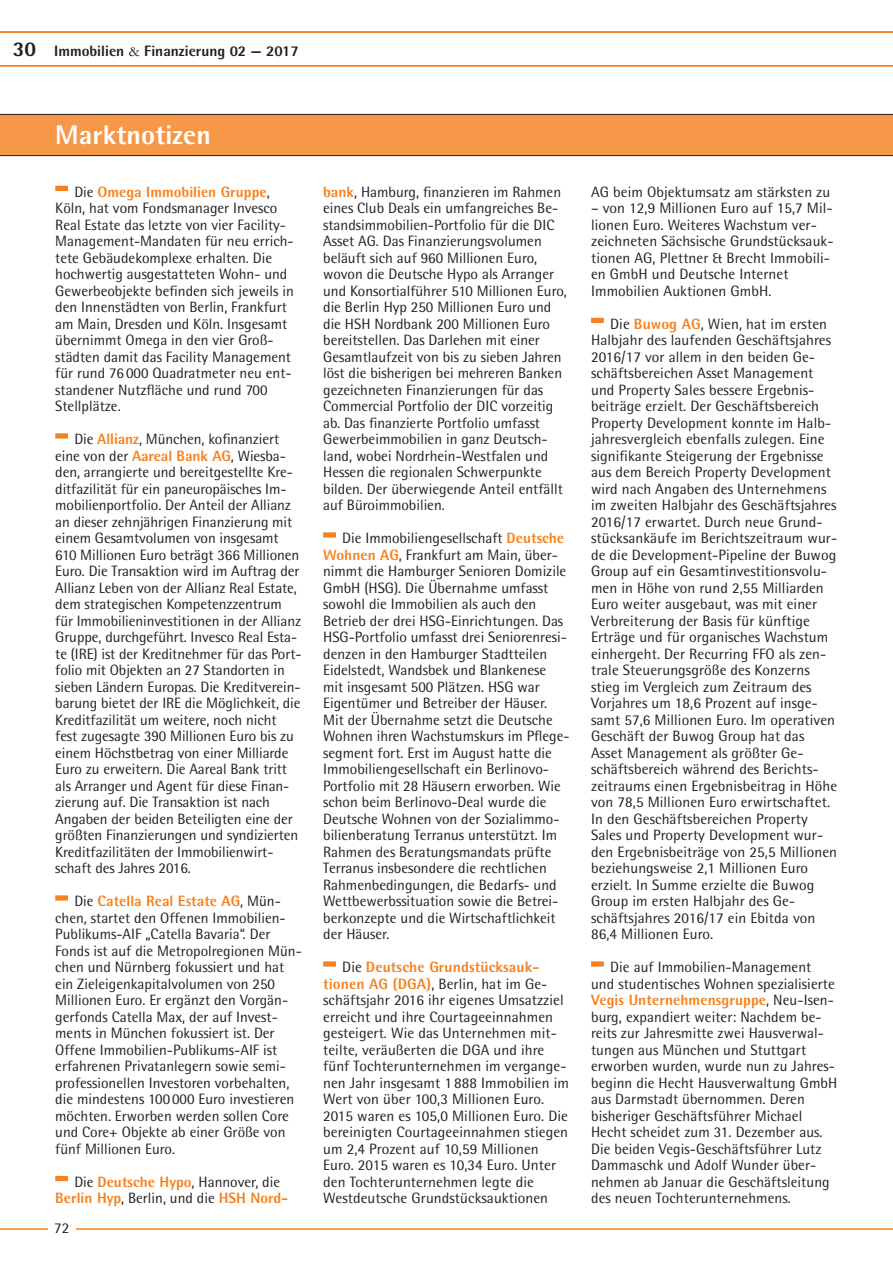
<style>
.page{position:relative;width:893px;height:1263px;background:#fff}
.page>*{position:absolute;margin:0;border:0;box-sizing:border-box;transform-origin:0 0}
.t1{font:800 27px "Rotis Semi Sans";letter-spacing:.005em;color:#fff}
.t2{font:15px/16.5px "Rotis Semi Sans";color:#231f20}
.t3{font:800 15px "Rotis Semi Sans";color:#231f20}
.s1{font-size:21px}
.s2{font-family:"Garamond";font-weight:400}
.s3{font-weight:800;color:#f58220}
</style>
<div class="page">
<hr style="left:0;top:1228px;width:893px;height:2px;background:#f58220">
<div style="left:49px;top:1214px;width:24px;height:31px;background:#fff"></div>
<div style="left:50px;top:1215px;width:26px;height:31px;background:#fff"></div>
<div style="left:55px;top:186px;width:13px;height:5px;background:#f58220"></div>
<div style="left:55px;top:433px;width:13px;height:6px;background:#f58220"></div>
<div style="left:55px;top:895px;width:13px;height:6px;background:#f58220"></div>
<div style="left:55px;top:1176px;width:13px;height:5px;background:#f58220"></div>
<div style="left:323px;top:532px;width:13px;height:6px;background:#f58220"></div>
<div style="left:323px;top:961px;width:13px;height:6px;background:#f58220"></div>
<div style="left:0;top:114px;width:893px;height:42px;background:#f79848"></div>
<svg style="left:0;top:31px;width:893px;height:36px"></svg>
<div style="left:591px;top:318px;width:13px;height:5px;background:#f58220"></div>
<div style="left:591px;top:961px;width:13px;height:6px;background:#f58220"></div>
<p class="t3" style="left:13px;top:41px;width:288px"><span class="s1">30</span> Immobilien <span class="s2">&amp;</span> Finanzierung 02 — 2017</p>
<h1 class="t1" style="left:55px;top:117px;width:157px">Marktnotizen</h1>
<p class="t2" style="left:55px;top:183px;width:240px;text-indent:19px">Die <span class="s3">Omega Immobilien Gruppe</span>, Köln, hat vom Fondsmanager Invesco Real Estate das letzte von vier Facility-Management-Mandaten für neu errich&shy;tete Gebäudekomplexe erhalten. Die hochwertig ausgestatteten Wohn- und Gewerbeobjekte befinden sich jeweils in den Innenstädten von Berlin, Frankfurt am Main, Dresden und Köln. Insgesamt übernimmt Omega in den vier Groß&shy;städten damit das Facility Management für rund 76000 Quadratmeter neu ent&shy;standener Nutzfläche und rund 700<br>Stellplätze.</p>
<p class="t2" style="left:55px;top:431px;width:248px;text-indent:19px">Die <span class="s3">Allianz</span>, München, kofinanziert eine von der <span class="s3">Aareal Bank AG</span>, Wiesba&shy;den, arrangierte und bereitgestellte Kre&shy;ditfazilität für ein paneuropäisches Im&shy;mobilienportfolio. Der Anteil der Allianz an dieser zehnjährigen Finanzierung mit einem Gesamtvolumen von insgesamt 610 Millionen Euro beträgt 366 Millionen Euro. Die Transaktion wird im Auftrag der Allianz Leben von der Allianz Real Estate, dem strategischen Kompetenzzentrum für Immobilieninvestitionen in der Allianz Gruppe, durchgeführt. Invesco Real Esta&shy;te (IRE) ist der Kreditnehmer für das Port&shy;folio mit Objekten an 27 Standorten in sieben Ländern Europas. Die Kreditverein&shy;barung bietet der IRE die Möglichkeit, die Kreditfazilität um weitere, noch nicht fest zugesagte 390 Millionen Euro bis zu einem Höchstbetrag von einer Milliarde Euro zu erweitern. Die Aareal Bank tritt als Arranger und Agent für diese Finan&shy;zierung auf. Die Transaktion ist nach Angaben der beiden Beteiligten eine der größten Finanzierungen und syndizierten Kreditfazilitäten der Immobilienwirt&shy;schaft des Jahres 2016.</p>
<p class="t2" style="left:55px;top:893px;width:248px;text-indent:19px">Die <span class="s3">Catella Real Estate AG</span>, Mün&shy;chen, startet den Offenen Immobilien-Publikums-AIF „Catella Bavaria“. Der Fonds ist auf die Metropolregionen Mün&shy;chen und Nürnberg fokussiert und hat ein Zieleigenkapitalvolumen von 250<br>Millionen Euro. Er ergänzt den Vorgän&shy;gerfonds Catella Max, der auf Invest&shy;ments in München fokussiert ist. Der Offene Immobilien-Publikums-AIF ist erfahrenen Privatanlegern sowie semi&shy;professionellen Investoren vorbehalten, die mindestens 100000 Euro investieren möchten. Erworben werden sollen Core und Core+ Objekte ab einer Größe von fünf Millionen Euro.</p>
<p class="t2" style="left:55px;top:1173px;width:234px;text-indent:19px">Die <span class="s3">Deutsche Hypo</span>, Hannover, die<br><span class="s3">Berlin Hyp</span>, Berlin, und die <span class="s3">HSH Nord-</span></p>
<p class="t2" style="left:54px;top:1219px;width:17px">72</p>
<p class="t2" style="left:54px;top:1219px;width:15px">xx</p>
<p class="t2" style="left:323px;top:183px;width:245px"><span class="s3">bank</span>, Hamburg, finanzieren im Rahmen eines Club Deals ein umfangreiches Be&shy;standsimmobilien-Portfolio für die DIC Asset AG. Das Finanzierungsvolumen beläuft sich auf 960 Millionen Euro, wovon die Deutsche Hypo als Arranger und Konsortialführer 510 Millionen Euro, die Berlin Hyp 250 Millionen Euro und die HSH Nordbank 200 Millionen Euro bereitstellen. Das Darlehen mit einer Gesamtlaufzeit von bis zu sieben Jahren löst die bisherigen bei mehreren Banken gezeichneten Finanzierungen für das Commercial Portfolio der DIC vorzeitig ab. Das finanzierte Portfolio umfasst Gewerbeimmobilien in ganz Deutsch&shy;land, wobei Nordrhein-Westfalen und Hessen die regionalen Schwerpunkte bilden. Der überwiegende Anteil entfällt auf Büroimmobilien.</p>
<p class="t2" style="left:323px;top:530px;width:248px;text-indent:19px">Die Immobiliengesellschaft <span class="s3">Deutsche Wohnen AG</span>, Frankfurt am Main, über&shy;nimmt die Hamburger Senioren Domizile GmbH (HSG). Die Übernahme umfasst sowohl die Immobilien als auch den Betrieb der drei HSG-Einrichtungen. Das HSG-Portfolio umfasst drei Seniorenresi&shy;denzen in den Hamburger Stadtteilen Eidelstedt, Wandsbek und Blankenese mit insgesamt 500 Plätzen. HSG war Eigentümer und Betreiber der Häuser.<br>Mit der Übernahme setzt die Deutsche Wohnen ihren Wachstumskurs im Pflege&shy;segment fort. Erst im August hatte die Immobiliengesellschaft ein Berlinovo-Portfolio mit 28 Häusern erworben. Wie schon beim Berlinovo-Deal wurde die Deutsche Wohnen von der Sozialimmo&shy;bilienberatung Terranus unterstützt. Im Rahmen des Beratungsmandats prüfte Terranus insbesondere die rechtlichen Rahmenbedingungen, die Bedarfs- und Wettbewerbssituation sowie die Betrei&shy;berkonzepte und die Wirtschaftlichkeit der Häuser.</p>
<p class="t2" style="left:323px;top:959px;width:247px;text-indent:19px">Die <span class="s3">Deutsche Grundstücksauk&shy;tionen AG (DGA)</span>, Berlin, hat im Ge&shy;schäftsjahr 2016 ihr eigenes Umsatzziel erreicht und ihre Courtageeinnahmen gesteigert. Wie das Unternehmen mit&shy;teilte, veräußerten die DGA und ihre fünf Tochterunternehmen im vergange&shy;nen Jahr insgesamt 1 888 Immobilien im Wert von über 100,3 Millionen Euro.<br>2015 waren es 105,0 Millionen Euro. Die bereinigten Courtageeinnahmen stiegen um 2,4 Prozent auf 10,59 Millionen Euro. 2015 waren es 10,34 Euro. Unter den Tochterunternehmen legte die Westdeutsche Grundstücksauktionen</p>
<p class="t2" style="left:591px;top:183px;width:241px">AG beim Objektumsatz am stärksten zu</p>
<p class="t2" style="left:591px;top:200px;width:244px">– von 12,9 Millionen Euro auf 15,7 Mil&shy;lionen Euro. Weiteres Wachstum ver&shy;zeichneten Sächsische Grundstücksauk&shy;tionen AG, Plettner &amp; Brecht Immobili&shy;en GmbH und Deutsche Internet Immobilien Auktionen GmbH.</p>
<p class="t2" style="left:591px;top:315px;width:248px;text-indent:19px">Die <span class="s3">Buwog AG</span>, Wien, hat im ersten Halbjahr des laufenden Geschäftsjahres 2016/17 vor allem in den beiden Ge&shy;schäftsbereichen Asset Management und Property Sales bessere Ergebnis&shy;beiträge erzielt. Der Geschäftsbereich Property Development konnte im Halb&shy;jahresvergleich ebenfalls zulegen. Eine signifikante Steigerung der Ergebnisse aus dem Bereich Property Development wird nach Angaben des Unternehmens im zweiten Halbjahr des Geschäftsjahres 2016/17 erwartet. Durch neue Grund&shy;stücksankäufe im Berichtszeitraum wur&shy;de die Development-Pipeline der Buwog Group auf ein Gesamtinvestitionsvolu&shy;men in Höhe von rund 2,55 Milliarden Euro weiter ausgebaut, was mit einer Verbreiterung der Basis für künftige Erträge und für organisches Wachstum einhergeht. Der Recurring FFO als zen&shy;trale Steuerungsgröße des Konzerns stieg im Vergleich zum Zeitraum des Vorjahres um 18,6 Prozent auf insge&shy;samt 57,6 Millionen Euro. Im operativen Geschäft der Buwog Group hat das Asset Management als größter Ge&shy;schäftsbereich während des Berichts&shy;zeitraums einen Ergebnisbeitrag in Höhe von 78,5 Millionen Euro erwirtschaftet.<br>In den Geschäftsbereichen Property Sales und Property Development wur&shy;den Ergebnisbeiträge von 25,5 Millionen beziehungsweise 2,1 Millionen Euro erzielt. In Summe erzielte die Buwog Group im ersten Halbjahr des Ge&shy;schäftsjahres 2016/17 ein Ebitda von 86,4 Millionen Euro.</p>
<p class="t2" style="left:591px;top:959px;width:248px;text-indent:19px">Die auf Immobilien-Management und studentisches Wohnen spezialisierte <span class="s3">Vegis Unternehmensgruppe</span>, Neu-Isen&shy;burg, expandiert weiter: Nachdem be&shy;reits zur Jahresmitte zwei Hausverwal&shy;tungen aus München und Stuttgart erworben wurden, wurde nun zu Jahres&shy;beginn die Hecht Hausverwaltung GmbH aus Darmstadt übernommen. Deren bisheriger Geschäftsführer Michael Hecht scheidet zum 31. Dezember aus.<br>Die beiden Vegis-Geschäftsführer Lutz Dammaschk und Adolf Wunder über&shy;nehmen ab Januar die Geschäftsleitung des neuen Tochterunternehmens.</p>
</div>
